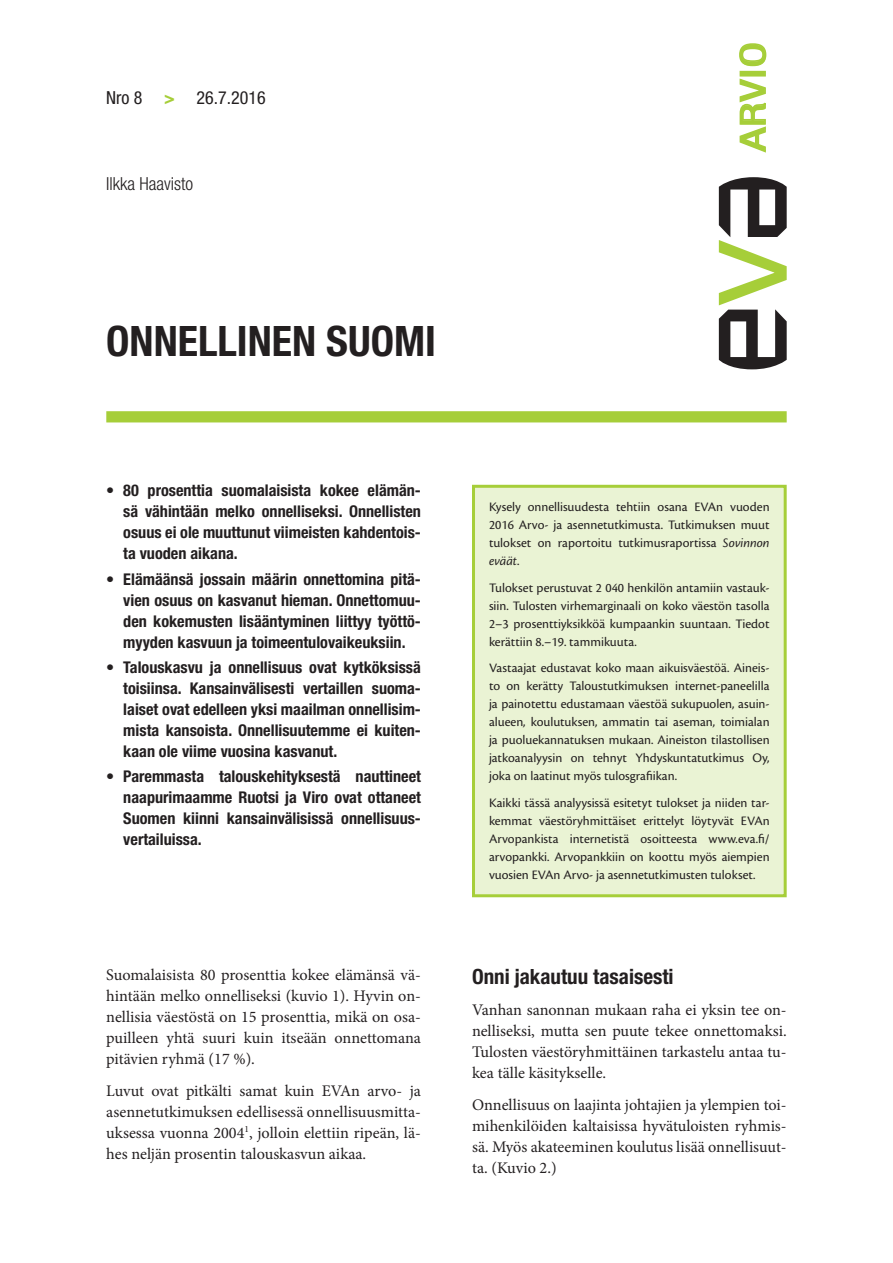
<style>
.page{position:relative;width:893px;height:1263px;background:#fff}
.page>*{position:absolute;margin:0;border:0;box-sizing:border-box;transform-origin:0 0}
.Etusivu__pääotsikko{font:700 condensed 42px "Helvetica Neue LT Std";color:#231f20}
.t1{font:condensed 34.5px "Helvetica Neue LT Std";color:#a6ce39;scale:1.34 1}
.Alaotsikko_1{font:700 condensed 21px "Helvetica Neue LT Std";color:#231f20}
.t2{font:condensed 18px "Helvetica Neue LT Std";color:#231f20}
.Kirjoittaja{font:300 condensed 18px "Helvetica Neue LT Std";color:#231f20}
.Leipäteksti{font:16.2px/21px "Minion Pro";color:#231f20;text-align:justify}
.Ingressi{font:700 condensed 16.2px/21px "Helvetica Neue LT Std";color:#231f20;text-align:justify}
.TAULUKKO__leipä{font:13.5px/18px "Cronos Pro";color:#231f20;text-align:justify}
.s1{font-weight:700;color:#a6ce39}
.s2{font-style:italic}
</style>
<div class="page">
<div style="left:472px;top:485px;width:315px;height:412px;background:#eaf3d4;border:3px solid #a6ce39"></div>
<div style="left:106px;top:411px;width:681px;height:11px;background:#a6ce39"></div>
<svg style="left:739px;top:78px;width:27px;height:75px"></svg>
<div style="left:740px;top:71px;width:26px;height:6px;border:2px solid #a6ce39"></div>
<svg style="left:739px;top:43px;width:28px;height:24px"></svg>
<svg style="left:719px;top:177px;width:68px;height:192px"></svg>
<p class="t2" style="left:106px;top:88px;width:161px">Nro 8 <span class="s1">&gt;</span> 26.7.2016</p>
<p class="Kirjoittaja" style="left:106px;top:173px;width:88px">Ilkka Haavisto</p>
<p class="t1" style="left:733px;top:151px;width:83px;rotate:-90deg">ARVIO</p>
<p class="Etusivu__pääotsikko" style="left:106px;top:316px;width:331px">ONNELLINEN SUOMI</p>
<p class="Ingressi" style="left:123px;top:480px;width:299px;text-indent:-17px">• 80 prosenttia suomalaisista kokee elämän&shy;sä vähintään melko onnelliseksi. Onnellisten osuus ei ole muuttunut viimeisten kahdentois&shy;ta vuoden aikana.</p>
<p class="Ingressi" style="left:123px;top:568px;width:299px;text-indent:-17px">• Elämäänsä jossain määrin onnettomina pitä&shy;vien osuus on kasvanut hieman. Onnettomuu&shy;den kokemusten lisääntyminen liittyy työttö&shy;myyden kasvuun ja toimeentulovaikeuksiin.</p>
<p class="Ingressi" style="left:123px;top:656px;width:299px;text-indent:-17px">• Talouskasvu ja onnellisuus ovat kytköksissä toisiinsa. Kansainvälisesti vertaillen suoma&shy;laiset ovat edelleen yksi maailman onnellisim&shy;mista kansoista. Onnellisuutemme ei kuiten&shy;kaan ole viime vuosina kasvanut.</p>
<p class="Ingressi" style="left:123px;top:766px;width:299px;text-indent:-17px">• Paremmasta talouskehityksestä nauttineet naapurimaamme Ruotsi ja Viro ovat ottaneet Suomen kiinni kansainvälisissä onnellisuus&shy;vertailuissa.</p>
<p class="Leipäteksti" style="left:106px;top:965px;width:316px">Suomalaisista 80 prosenttia kokee elämänsä vä&shy;hintään melko onnelliseksi (kuvio 1). Hyvin on&shy;nellisia väestöstä on 15 prosenttia, mikä on osa&shy;puilleen yhtä suuri kuin itseään onnettomana pitävien ryhmä (17 %).</p>
<p class="Leipäteksti" style="left:106px;top:1080px;width:316px">Luvut ovat pitkälti samat kuin EVAn arvo- ja asennetutkimuksen edellisessä onnellisuusmitta&shy;uksessa vuonna 2004<sup>1</sup>, jolloin elettiin ripeän, lä&shy;hes neljän prosentin talouskasvun aikaa.</p>
<p class="TAULUKKO__leipä" style="left:489px;top:498px;width:282px">Kysely onnellisuudesta tehtiin osana EVAn vuoden 2016 Arvo- ja asennetutkimusta. Tutkimuksen muut tulokset on raportoitu tutkimusraportissa <span class="s2">Sovinnon eväät</span>.</p>
<p class="TAULUKKO__leipä" style="left:489px;top:578px;width:282px">Tulokset perustuvat 2 040 henkilön antamiin vastauk&shy;siin. Tulosten virhemarginaali on koko väestön tasolla 2–3 prosenttiyksikköä kumpaankin suuntaan. Tiedot kerättiin 8.–19. tammikuuta.</p>
<p class="TAULUKKO__leipä" style="left:489px;top:659px;width:282px">Vastaajat edustavat koko maan aikuisväestöä. Aineis&shy;to on kerätty Taloustutkimuksen internet-paneelilla ja painotettu edustamaan väestöä sukupuolen, asuin&shy;alueen, koulutuksen, ammatin tai aseman, toimialan ja puoluekannatuksen mukaan. Aineiston tilastollisen jatkoanalyysin on tehnyt Yhdyskuntatutkimus Oy, joka on laatinut myös tulosgrafiikan.</p>
<p class="TAULUKKO__leipä" style="left:489px;top:793px;width:282px">Kaikki tässä analyysissä esitetyt tulokset ja niiden tar&shy;kemmat väestöryhmittäiset erittelyt löytyvät EVAn Arvopankista internetistä osoitteesta www.eva.fi/ arvopankki. Arvopankkiin on koottu myös aiempien vuosien EVAn Arvo- ja asennetutkimusten tulokset.</p>
<p class="Alaotsikko_1" style="left:472px;top:963px;width:203px">Onni jakautuu tasaisesti</p>
<p class="Leipäteksti" style="left:472px;top:999px;width:316px">Vanhan sanonnan mukaan raha ei yksin tee on&shy;nelliseksi, mutta sen puute tekee onnettomaksi.<br>Tulosten väestöryhmittäinen tarkastelu antaa tu&shy;kea tälle käsitykselle.</p>
<p class="Leipäteksti" style="left:472px;top:1094px;width:316px">Onnellisuus on laajinta johtajien ja ylempien toi&shy;mihenkilöiden kaltaisissa hyvätuloisten ryhmis&shy;sä. Myös akateeminen koulutus lisää onnellisuut&shy;ta. (Kuvio 2.)</p>
</div>
